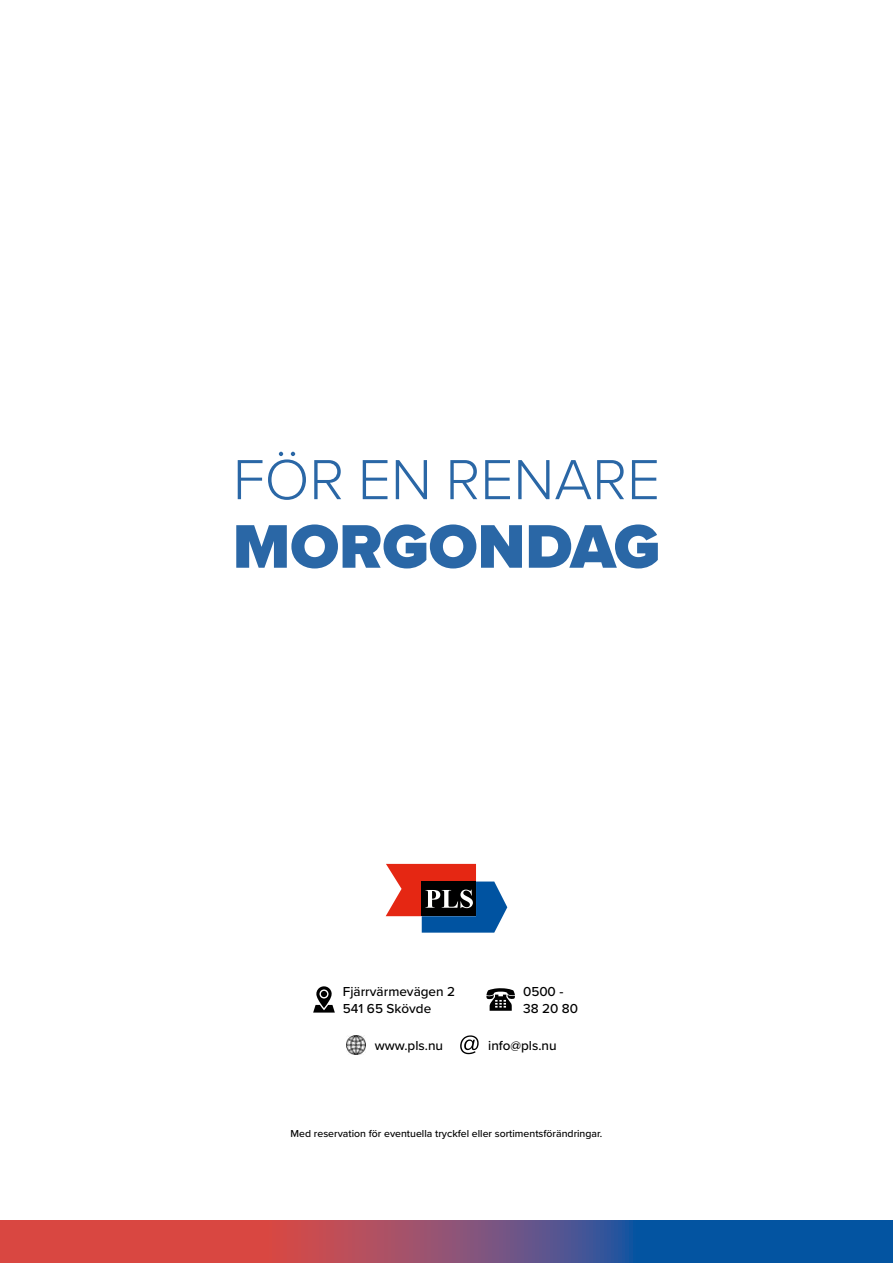
<style>
.page{position:relative;width:893px;height:1263px;background:#fff}
.page>*{position:absolute;margin:0;border:0;box-sizing:border-box;transform-origin:0 0}
.t1{font:900 63.75px "Proxima Nova";color:#2a67a6}
.t2{font:300 58.65px "Proxima Nova";color:#2a67a6}
.t3{font:500 13.5px/16.2px "Proxima Nova";color:#000}
.t4{font:500 10.5px "Proxima Nova";color:#000}
</style>
<div class="page">
<svg style="left:386px;top:864px;width:121px;height:69px"></svg>
<svg style="left:313px;top:986px;width:22px;height:26px"></svg>
<svg style="left:486px;top:988px;width:29px;height:23px"></svg>
<svg style="left:460px;top:1035px;width:19px;height:19px"></svg>
<img style="left:346px;top:1036px;width:19px;height:18px">
<svg style="left:0;top:1220px;width:893px;height:43px"></svg>
<h2 class="t2" style="left:233px;top:436px;width:429px">FÖR EN RENARE</h2>
<h1 class="t1" style="left:233px;top:499px;width:429px">MORGONDAG</h1>
<p class="t3" style="left:343px;top:983px;width:114px">Fjärrvärmevägen 2<br>541 65 Skövde</p>
<p class="t3" style="left:523px;top:983px;width:57px">0500 -<br>38 20 80</p>
<p class="t3" style="left:375px;top:1037px;width:70px">www.pls.nu</p>
<p class="t3" style="left:488px;top:1037px;width:70px">info@pls.nu</p>
<p class="t4" style="left:291px;top:1126px;width:313px">Med reservation för eventuella tryckfel eller sortimentsförändringar.</p>
</div>
